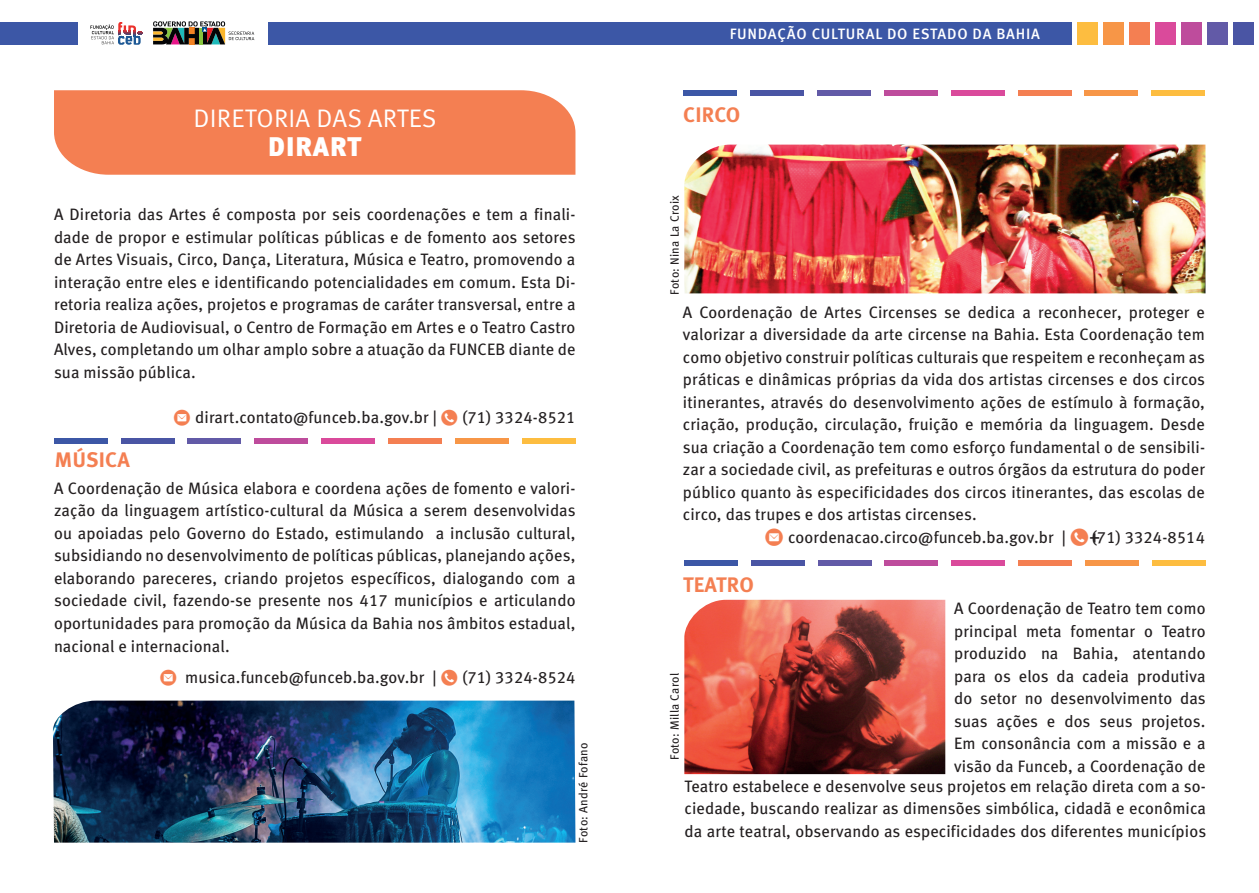
<style>
.page{position:relative;width:1259px;height:893px;background:#fff}
.page>*{position:absolute;margin:0;border:0;box-sizing:border-box;transform-origin:0 0}
.t1{font:900 27px "Meta Pro";letter-spacing:.035em;color:#fff}
.t2{font:25.35px "Meta Pro";letter-spacing:.01em;color:#fff}
.t3{font:700 21px "Meta Pro";letter-spacing:.01em;color:#f47f52}
.t4{font:16.5px/22.5px "Meta Book LF";letter-spacing:.01em;color:#231f20;text-align:justify}
.t5{font:500 15px "Meta Pro";letter-spacing:.05em;color:#fff}
.t6{font:12px "Meta Book LF";letter-spacing:.02em;color:#231f20}
.s1{font-family:"typeecon";color:#f47f52}
.s2{font-family:"typeecon";font-size:18px;color:#f47f52}
</style>
<div class="page">
<div style="left:268px;top:22px;width:803px;height:23px;background:#3c57a6"></div>
<div style="left:0;top:22px;width:78px;height:23px;background:#3c57a6"></div>
<div style="left:1155px;top:22px;width:20px;height:23px;background:#da4a9b"></div>
<div style="left:1233px;top:22px;width:21px;height:23px;background:#4a55a4"></div>
<div style="left:1128px;top:22px;width:21px;height:23px;background:#f47f52"></div>
<div style="left:1207px;top:22px;width:21px;height:23px;background:#625aa7"></div>
<div style="left:1102px;top:22px;width:21px;height:23px;background:#f79647"></div>
<div style="left:1181px;top:22px;width:21px;height:23px;background:#be4c9c"></div>
<div style="left:1076px;top:22px;width:21px;height:23px;background:#fdbd40"></div>
<svg style="left:118px;top:22px;width:18px;height:8px"></svg>
<svg style="left:118px;top:36px;width:23px;height:9px"></svg>
<svg style="left:90px;top:25px;width:24px;height:19px"></svg>
<svg style="left:153px;top:21px;width:101px;height:23px"></svg>
<div style="left:54px;top:90px;width:521px;height:85px;background:#f47f52"></div>
<div style="left:54px;top:438px;width:54px;height:5px;background:#3c57a6"></div>
<div style="left:321px;top:438px;width:54px;height:5px;background:#da4a9b"></div>
<div style="left:121px;top:438px;width:53px;height:5px;background:#4a55a4"></div>
<div style="left:388px;top:438px;width:54px;height:5px;background:#f47f52"></div>
<div style="left:188px;top:438px;width:53px;height:5px;background:#625aa7"></div>
<div style="left:455px;top:438px;width:53px;height:5px;background:#f79647"></div>
<div style="left:254px;top:438px;width:54px;height:5px;background:#be4c9c"></div>
<div style="left:522px;top:438px;width:53px;height:5px;background:#fdbd40"></div>
<img style="left:53px;top:701px;width:522px;height:142px">
<div style="left:683px;top:90px;width:54px;height:5px;background:#3c57a6"></div>
<div style="left:951px;top:90px;width:53px;height:5px;background:#da4a9b"></div>
<div style="left:750px;top:90px;width:54px;height:5px;background:#4a55a4"></div>
<div style="left:1017px;top:90px;width:54px;height:5px;background:#f47f52"></div>
<div style="left:817px;top:90px;width:53px;height:5px;background:#625aa7"></div>
<div style="left:1084px;top:90px;width:54px;height:5px;background:#f79647"></div>
<div style="left:884px;top:90px;width:53px;height:5px;background:#be4c9c"></div>
<div style="left:1151px;top:90px;width:54px;height:5px;background:#fdbd40"></div>
<div style="left:684px;top:560px;width:53px;height:5px;background:#3c57a6"></div>
<div style="left:951px;top:560px;width:54px;height:5px;background:#da4a9b"></div>
<div style="left:751px;top:560px;width:53px;height:5px;background:#4a55a4"></div>
<div style="left:1018px;top:560px;width:53px;height:5px;background:#f47f52"></div>
<div style="left:817px;top:560px;width:54px;height:5px;background:#625aa7"></div>
<div style="left:1085px;top:560px;width:53px;height:5px;background:#f79647"></div>
<div style="left:884px;top:560px;width:54px;height:5px;background:#be4c9c"></div>
<div style="left:1152px;top:560px;width:53px;height:5px;background:#fdbd40"></div>
<img style="left:684px;top:145px;width:521px;height:148px">
<img style="left:684px;top:600px;width:261px;height:174px">
<h2 class="t2" style="left:194px;top:102px;width:244px">DIRETORIA DAS ARTES</h2>
<h1 class="t1" style="left:268px;top:130px;width:95px">DIRART</h1>
<p class="t4" style="left:54px;top:203px;width:523px">A Diretoria das Artes é composta por seis coordenações e tem a finali&shy;dade de propor e estimular políticas públicas e de fomento aos setores de Artes Visuais, Circo, Dança, Literatura, Música e Teatro, promovendo a interação entre eles e identificando potencialidades em comum. Esta Di&shy;retoria realiza ações, projetos e programas de caráter transversal, entre a Diretoria de Audiovisual, o Centro de Formação em Artes e o Teatro Castro Alves, completando um olhar amplo sobre a atuação da FUNCEB diante de sua missão pública.</p>
<p class="t4" style="left:173px;top:405px;width:404px"><span class="s1">E</span> dirart.contato@funceb.ba.gov.br | <span class="s1">N</span> (71) 3324-8521</p>
<p class="t3" style="left:55px;top:447px;width:77px">MÚSICA</p>
<p class="t4" style="left:54px;top:477px;width:523px">A Coordenação de Música elabora e coordena ações de fomento e valori&shy;zação da linguagem artístico-cultural da Música a serem desenvolvidas ou apoiadas pelo Governo do Estado, estimulando a inclusão cultural, subsidiando no desenvolvimento de políticas públicas, planejando ações, elaborando pareceres, criando projetos específicos, dialogando com a sociedade civil, fazendo-se presente nos 417 municípios e articulando oportunidades para promoção da Música da Bahia nos âmbitos estadual, nacional e internacional.</p>
<p class="t4" style="left:159px;top:665px;width:417px"><span class="s1">E</span> musica.funceb@funceb.ba.gov.br | <span class="s1">N</span> (71) 3324-8524</p>
<p class="t6" style="left:576px;top:843px;width:101px;rotate:-90deg">Foto: André Fofano</p>
<p class="t5" style="left:730px;top:25px;width:311px">FUNDAÇÃO CULTURAL DO ESTADO DA BAHIA</p>
<p class="t3" style="left:683px;top:101px;width:59px">CIRCO</p>
<p class="t6" style="left:667px;top:295px;width:101px;rotate:-90deg">Foto: Nina La Croix</p>
<p class="t4" style="left:683px;top:301px;width:523px">A Coordenação de Artes Circenses se dedica a reconhecer, proteger e</p>
<p class="t4" style="left:683px;top:323px;width:523px">valorizar a diversidade da arte circense na Bahia. Esta Coordenação tem</p>
<p class="t4" style="left:683px;top:346px;width:524px">como objetivo construir políticas culturais que respeitem e reconheçam as</p>
<p class="t4" style="left:683px;top:368px;width:524px">práticas e dinâmicas próprias da vida dos artistas circenses e dos circos</p>
<p class="t4" style="left:683px;top:391px;width:523px">itinerantes, através do desenvolvimento ações de estímulo à formação,</p>
<p class="t4" style="left:683px;top:413px;width:523px">criação, produção, circulação, fruição e memória da linguagem. Desde</p>
<p class="t4" style="left:683px;top:436px;width:523px">sua criação a Coordenação tem como esforço fundamental o de sensibili-</p>
<p class="t4" style="left:683px;top:458px;width:523px">zar a sociedade civil, as prefeituras e outros órgãos da estrutura do poder</p>
<p class="t4" style="left:683px;top:481px;width:523px">público quanto às especificidades dos circos itinerantes, das escolas de</p>
<p class="t4" style="left:683px;top:503px;width:295px">circo, das trupes e dos artistas circenses.</p>
<p class="t4" style="left:764px;top:526px;width:442px"><span class="s2">E</span> coordenacao.circo@funceb.ba.gov.br | <span class="s2">N</span>(71) 3324-8514</p>
<p class="t3" style="left:683px;top:571px;width:72px">TEATRO</p>
<p class="t4" style="left:954px;top:597px;width:253px">A Coordenação de Teatro tem como principal meta fomentar o Teatro produzido na Bahia, atentando para os elos da cadeia produtiva do setor no desenvolvimento das suas ações e dos seus projetos.<br>Em consonância com a missão e a visão da Funceb, a Coordenação de</p>
<p class="t4" style="left:684px;top:774px;width:523px">Teatro estabelece e desenvolve seus projetos em relação direta com a so&shy;ciedade, buscando realizar as dimensões simbólica, cidadã e econômica da arte teatral, observando as especificidades dos diferentes municípios</p>
<p class="t6" style="left:667px;top:760px;width:88px;rotate:-90deg">Foto: Milla Carol</p>
</div>
